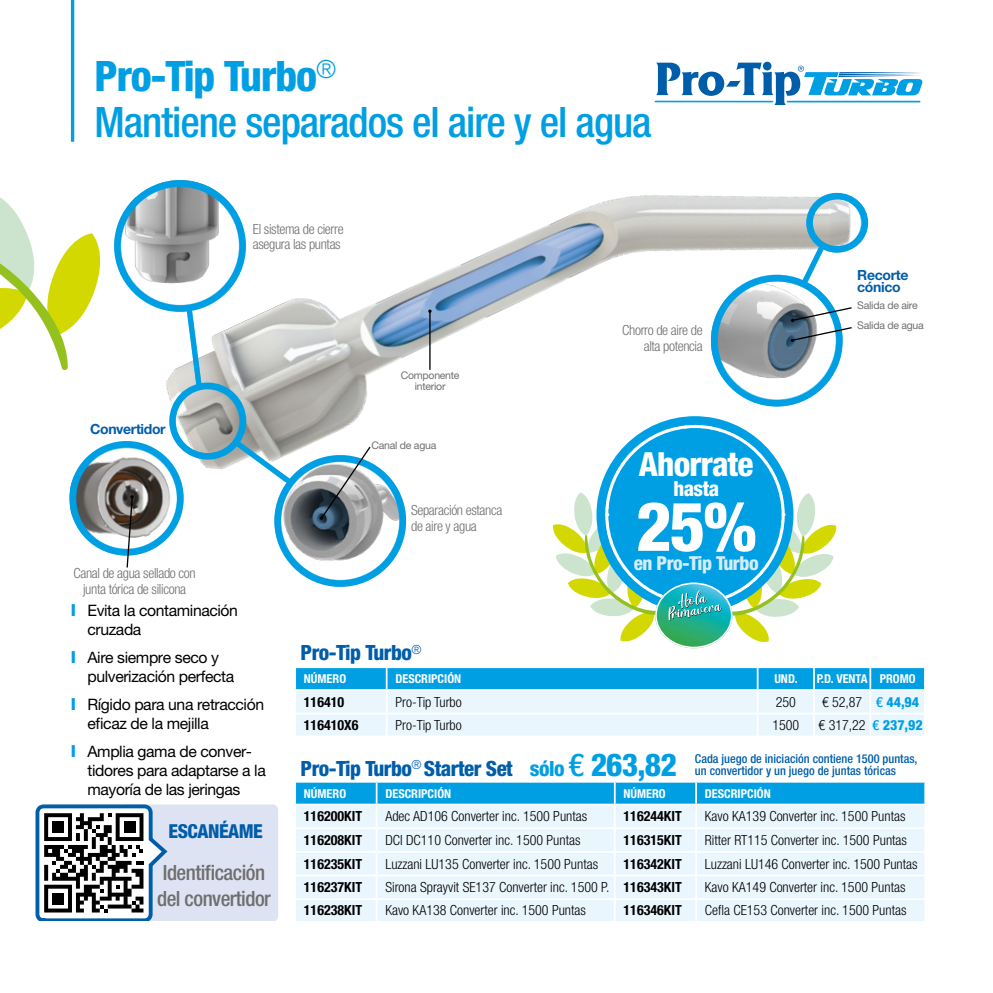
<style>
.page{position:relative;width:993px;height:993px;background:#fff}
.page>*{position:absolute;margin:0;border:0;box-sizing:border-box;transform-origin:0 0}
.t1{font:800 condensed 68.25px "Helvetica Neue LT Pro";color:#fff}
.t2{font:500 condensed 42px/45.5px "Helvetica Neue LT Pro";letter-spacing:-.025em;color:#009fe3}
.t3{font:800 condensed 33.25px "Helvetica Neue LT Pro";letter-spacing:-.025em;color:#fff}
.t4{font:800 condensed 21px "Helvetica Neue LT Pro";letter-spacing:-.025em;color:#005da9}
.t5{font:500 condensed 21px/25.2px "Helvetica Neue LT Pro";letter-spacing:-.025em;color:#706f6f}
.t6{font:800 condensed 20.82px "Helvetica Neue LT Pro";letter-spacing:-.025em;color:#fff}
.t7{font:800 condensed 19.25px "Helvetica Neue LT Pro";letter-spacing:-.025em;color:#d4edfc}
.t8{font:800 condensed 19.25px "Helvetica Neue LT Pro";letter-spacing:-.025em;color:#005da9}
.t9{font:15.75px/19.2px "Helvetica Neue LT Pro";letter-spacing:-.025em;color:#000}
.t10{font:300 condensed 14px "Helvetica Neue LT Pro";color:#000}
.t11{font:300 condensed 14px/15.8px "Helvetica Neue LT Pro";letter-spacing:-.025em;color:#706f6f}
.t12{font:700 condensed 14px "Helvetica Neue LT Pro";color:#000}
.t13{font:700 14px/12.2px "Helvetica Neue LT Pro";letter-spacing:-.025em;color:#005da9}
.t14{font:500 condensed 12.25px/12.2px "Helvetica Neue LT Pro";color:#005da9}
.t15{font:700 condensed 12.25px "Helvetica Neue LT Pro";color:#fff}
.t16{font:10.5px/20.1px "Helvetica Neue LT Pro";letter-spacing:-.025em;color:#706f6f}
.s1{font-weight:800}
.s2{font-weight:800;font-size:16.62px;color:#009fe3}
.s3{font-weight:800;color:#009fe3}
.s4{color:#009fe3}
.s5{font-size:31.5px;color:#009fe3}
</style>
<div class="page">
<svg style="left:0;top:197px;width:70px;height:173px"></svg>
<svg style="left:295px;top:667px;width:629px;height:69px;background:#a2dbf5"></svg>
<hr style="left:923px;top:690px;width:2px;height:22px;background:#fff">
<hr style="left:294px;top:712px;width:92px;height:2px;background:#fff">
<hr style="left:386px;top:712px;width:371px;height:2px;background:#fff">
<hr style="left:757px;top:712px;width:56px;height:2px;background:#fff">
<hr style="left:813px;top:712px;width:57px;height:2px;background:#fff">
<hr style="left:870px;top:712px;width:55px;height:2px;background:#fff">
<svg style="left:295px;top:781px;width:630px;height:140px;background:#c9eafa"></svg>
<hr style="left:613px;top:897px;width:83px;height:2px;background:#fff">
<hr style="left:696px;top:897px;width:229px;height:2px;background:#fff">
<img style="left:70px;top:180px;width:789px;height:294px">
<img style="left:710px;top:274px;width:132px;height:130px">
<hr style="left:429px;top:311px;width:1px;height:58px;background:#000">
<img style="left:274px;top:455px;width:132px;height:122px">
<hr style="left:71px;top:0;width:3px;height:142px;background:#009fe3">
<hr style="left:655px;top:101px;width:117px;height:1px;background:#009fe3">
<svg style="left:656px;top:62px;width:267px;height:43px"></svg>
<img style="left:70px;top:444px;width:108px;height:108px">
<svg style="left:551px;top:423px;width:287px;height:222px"></svg>
<div style="left:121px;top:804px;width:157px;height:117px;background:#dee3f4;border-radius:6px"></div>
<svg style="left:35px;top:804px;width:135px;height:117px"></svg>
<div style="left:52px;top:892px;width:12px;height:12px;background:#000"></div>
<img style="left:114px;top:180px;width:132px;height:132px;border-radius:66px">
<div style="left:114px;top:180px;width:132px;height:132px;border:7px solid #009fe3;border-radius:50%"></div>
<svg style="left:183px;top:305px;width:22px;height:86px"></svg>
<div style="left:274px;top:455px;width:132px;height:131px;border:7px solid #009fe3;border-radius:50%"></div>
<div style="left:710px;top:275px;width:132px;height:131px;border:7px solid #009fe3;border-radius:50%"></div>
<div style="left:806px;top:193px;width:61px;height:59px;border:7px solid #009fe3;border-radius:50%"></div>
<div style="left:169px;top:382px;width:77px;height:77px;border:7px solid #009fe3;border-radius:50%"></div>
<div style="left:69px;top:441px;width:114px;height:114px;border:7px solid #009fe3;border-radius:50%"></div>
<svg style="left:226px;top:433px;width:72px;height:57px"></svg>
<svg style="left:796px;top:241px;width:32px;height:50px"></svg>
<svg style="left:790px;top:306px;width:62px;height:36px"></svg>
<svg style="left:319px;top:445px;width:52px;height:74px"></svg>
<svg style="left:126px;top:495px;width:8px;height:73px"></svg>
<h2 class="t2" style="left:94px;top:53px;width:558px"><span class="s1">Pro-Tip Turbo</span><sup>®<br></sup>Mantiene separados el aire y el agua</h2>
<p class="t13" style="left:90px;top:423px;width:77px">Convertidor</p>
<p class="t11" style="left:73px;top:565px;width:124px;text-align:center">Canal de agua sellado con junta tórica de silicona</p>
<p class="t11" style="left:253px;top:220px;width:92px">El sistema de cierre asegura las puntas</p>
<p class="t16" style="left:400px;top:370px;width:60px;line-height:10.5px;text-align:center">Componente interior</p>
<p class="t16" style="left:371px;top:434px;width:66px">Canal de agua</p>
<p class="t11" style="left:411px;top:502px;width:93px">Separación estanca de aire y agua</p>
<p class="t11" style="left:622px;top:322px;width:82px;text-align:right">Chorro de aire de alta potencia</p>
<h3 class="t3" style="left:638px;top:443px;width:116px">Ahorrate</h3>
<h3 class="t6" style="left:673px;top:475px;width:47px">hasta</h3>
<h1 class="t1" style="left:635px;top:484px;width:122px">25%</h1>
<h3 class="t7" style="left:633px;top:551px;width:126px">en Pro-Tip Turbo</h3>
<p class="t13" style="left:857px;top:268px;width:53px">Recorte cónico</p>
<p class="t16" style="left:857px;top:295px;width:68px">Salida de aire<br>Salida de agua</p>
<p class="t9" style="left:87px;top:600px;width:152px;text-indent:-17px"><span class="s2">I</span> Evita la contaminación cruzada</p>
<p class="t9" style="left:87px;top:647px;width:148px;text-indent:-17px"><span class="s2">I</span> Aire siempre seco y pulverización perfecta</p>
<p class="t9" style="left:87px;top:694px;width:178px;text-indent:-17px"><span class="s2">I</span> Rígido para una retracción eficaz de la mejilla</p>
<p class="t9" style="left:87px;top:740px;width:180px;text-indent:-17px"><span class="s2">I</span> Amplia gama de conver&shy;tidores para adaptarse a la mayoría de las jeringas</p>
<h3 class="t8" style="left:168px;top:819px;width:96px">ESCANÉAME</h3>
<h3 class="t5" style="left:157px;top:859px;width:115px">Identificación del convertidor</h3>
<h3 class="t4" style="left:300px;top:639px;width:122px">Pro-Tip Turbo<sup>®</sup></h3>
<p class="t15" style="left:304px;top:671px;width:44px">NÚMERO</p>
<p class="t15" style="left:395px;top:671px;width:67px">DESCRIPCIÓN</p>
<p class="t15" style="left:774px;top:671px;width:25px">UND.</p>
<p class="t15" style="left:816px;top:671px;width:100px">P.D. VENTA PROMO</p>
<p class="t12" style="left:304px;top:693px;width:42px">116410</p>
<p class="t10" style="left:395px;top:693px;width:68px">Pro-Tip Turbo</p>
<p class="t10" style="left:775px;top:693px;width:22px">250</p>
<p class="t10" style="left:821px;top:693px;width:99px">€ 52,87 <span class="s3">€ 44,94</span></p>
<p class="t12" style="left:304px;top:716px;width:56px">116410X6</p>
<p class="t10" style="left:395px;top:716px;width:68px">Pro-Tip Turbo</p>
<p class="t10" style="left:772px;top:716px;width:28px">1500</p>
<p class="t10" style="left:818px;top:716px;width:106px">€ 317,22 <span class="s3">€ 237,92</span></p>
<h3 class="t4" style="left:300px;top:755px;width:377px">Pro-Tip Turbo<sup>®</sup> Starter Set <span class="s4">sólo</span> <span class="s5">€ 263,82</span></h3>
<p class="t14" style="left:694px;top:752px;width:224px">Cada juego de iniciación contiene 1500 puntas, un convertidor y un juego de juntas tóricas</p>
<p class="t15" style="left:304px;top:785px;width:44px">NÚMERO</p>
<p class="t15" style="left:385px;top:785px;width:67px">DESCRIPCIÓN</p>
<p class="t12" style="left:304px;top:807px;width:60px">116200KIT</p>
<p class="t10" style="left:385px;top:808px;width:203px">Adec AD106 Converter inc. 1500 Puntas</p>
<p class="t12" style="left:304px;top:831px;width:60px">116208KIT</p>
<p class="t10" style="left:385px;top:831px;width:196px">DCI DC110 Converter inc. 1500 Puntas</p>
<p class="t12" style="left:304px;top:854px;width:60px">116235KIT</p>
<p class="t10" style="left:385px;top:855px;width:214px">Luzzani LU135 Converter inc. 1500 Puntas</p>
<p class="t12" style="left:304px;top:878px;width:60px">116237KIT</p>
<p class="t10" style="left:385px;top:879px;width:225px">Sirona Sprayvit SE137 Converter inc. 1500 P.</p>
<p class="t12" style="left:304px;top:901px;width:60px">116238KIT</p>
<p class="t10" style="left:385px;top:902px;width:202px">Kavo KA138 Converter inc. 1500 Puntas</p>
<p class="t15" style="left:623px;top:785px;width:44px">NÚMERO</p>
<p class="t15" style="left:704px;top:785px;width:67px">DESCRIPCIÓN</p>
<p class="t12" style="left:623px;top:807px;width:60px">116244KIT</p>
<p class="t10" style="left:704px;top:808px;width:202px">Kavo KA139 Converter inc. 1500 Puntas</p>
<p class="t12" style="left:623px;top:831px;width:60px">116315KIT</p>
<p class="t10" style="left:704px;top:831px;width:203px">Ritter RT115 Converter inc. 1500 Puntas</p>
<p class="t12" style="left:623px;top:854px;width:60px">116342KIT</p>
<p class="t10" style="left:704px;top:855px;width:214px">Luzzani LU146 Converter inc. 1500 Puntas</p>
<p class="t12" style="left:623px;top:878px;width:60px">116343KIT</p>
<p class="t10" style="left:704px;top:879px;width:202px">Kavo KA149 Converter inc. 1500 Puntas</p>
<p class="t12" style="left:623px;top:901px;width:60px">116346KIT</p>
<p class="t10" style="left:704px;top:902px;width:203px">Cefla CE153 Converter inc. 1500 Puntas</p>
</div>
